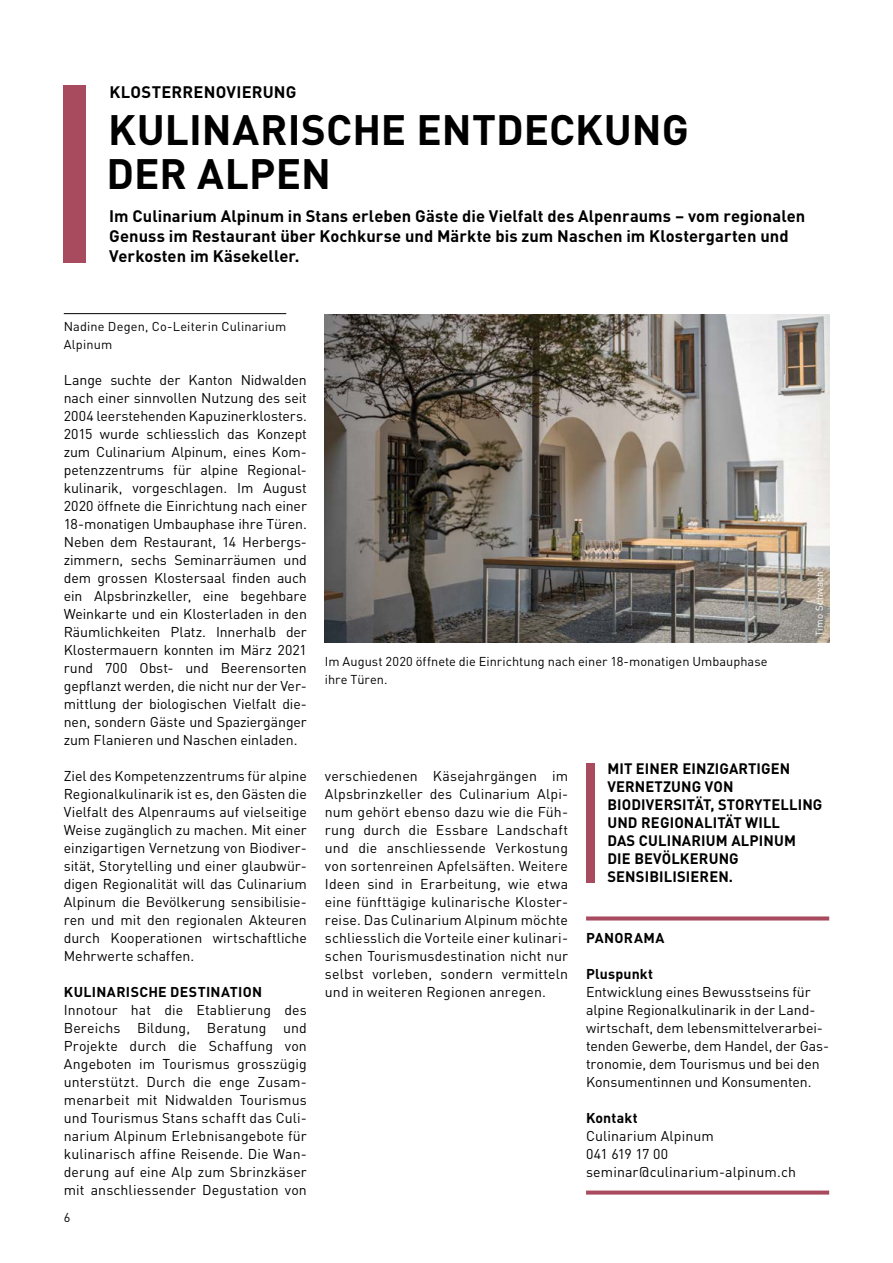
<style>
.page{position:relative;width:893px;height:1263px;background:#fff}
.page>*{position:absolute;margin:0;border:0;box-sizing:border-box;transform-origin:0 0}
.t1{font:700 42px/43.5px "DINOT";letter-spacing:.005em;color:#000}
.t2{font:700 16.5px/20.2px "DINOT";letter-spacing:.005em;color:#000}
.t3{font:700 15px/18px "DINOT";letter-spacing:.01em;color:#000}
.t4{font:14.1px/18px "DINOT";color:#000;text-align:justify}
.t5{font:700 14.1px "DINOT";letter-spacing:.02em;color:#000}
.t6{font:12.75px/18px "DINOT";letter-spacing:.005em;color:#000}
.t7{font:9.75px "DINOT";letter-spacing:.025em;color:#fff}
</style>
<div class="page">
<hr style="left:64px;top:313px;width:222px;height:1px;background:#000">
<svg style="left:586px;top:916px;width:243px;height:4px"></svg>
<svg style="left:586px;top:1190px;width:243px;height:4px"></svg>
<div style="left:64px;top:85px;width:22px;height:177px;background:#a84b5e"></div>
<img style="left:325px;top:315px;width:504px;height:328px">
<div style="left:586px;top:763px;width:9px;height:119px;background:#a84b5e"></div>
<p class="t2" style="left:109px;top:80px;width:189px">KLOSTERRENOVIERUNG</p>
<h1 class="t1" style="left:106px;top:105px;width:584px">KULINARISCHE ENTDECKUNG<br>DER ALPEN</h1>
<p class="t2" style="left:109px;top:204px;width:697px">Im Culinarium Alpinum in Stans erleben Gäste die Vielfalt des Alpenraums – vom regionalen<br>Genuss im Restaurant über Kochkurse und Märkte bis zum Naschen im Klostergarten und<br>Verkosten im Käsekeller.</p>
<p class="t6" style="left:64px;top:316px;width:224px">Nadine Degen, Co-Leiterin Culinarium<br>Alpinum</p>
<p class="t4" style="left:64px;top:369px;width:245px">Lange suchte der Kanton Nidwalden nach einer sinnvollen Nutzung des seit 2004 leerstehenden Kapuzinerklosters.<br>2015 wurde schliesslich das Konzept zum Culinarium Alpinum, eines Kom&shy;petenzzentrums für alpine Regional&shy;kulinarik, vorgeschlagen. Im August 2020 öffnete die Einrichtung nach einer 18-monatigen Umbauphase ihre Türen.<br>Neben dem Restaurant, 14 Herbergs&shy;zimmern, sechs Seminarräumen und dem grossen Klostersaal finden auch ein Alpsbrinzkeller, eine begehbare Weinkarte und ein Klosterladen in den Räumlichkeiten Platz. Innerhalb der Klostermauern konnten im März 2021 rund 700 Obst- und Beerensorten gepflanzt werden, die nicht nur der Ver&shy;mittlung der biologischen Vielfalt die&shy;nen, sondern Gäste und Spaziergänger zum Flanieren und Naschen einladen.</p>
<p class="t4" style="left:64px;top:766px;width:245px">Ziel des Kompetenzzentrums für alpine Regionalkulinarik ist es, den Gästen die Vielfalt des Alpenraums auf vielseitige Weise zugänglich zu machen. Mit einer einzigartigen Vernetzung von Biodiver&shy;sität, Storytelling und einer glaubwür&shy;digen Regionalität will das Culinarium Alpinum die Bevölkerung sensibilisie&shy;ren und mit den regionalen Akteuren durch Kooperationen wirtschaftliche Mehrwerte schaffen.</p>
<p class="t5" style="left:64px;top:981px;width:200px">KULINARISCHE DESTINATION</p>
<p class="t4" style="left:64px;top:1000px;width:245px">Innotour hat die Etablierung des Bereichs Bildung, Beratung und Projekte durch die Schaffung von Angeboten im Tourismus grosszügig unterstützt. Durch die enge Zusam&shy;menarbeit mit Nidwalden Tourismus und Tourismus Stans schafft das Culi&shy;narium Alpinum Erlebnisangebote für kulinarisch affine Reisende. Die Wan&shy;derung auf eine Alp zum Sbrinzkäser mit anschliessender Degustation von</p>
<p class="t6" style="left:64px;top:1207px;width:8px">6</p>
<p class="t6" style="left:325px;top:651px;width:444px">Im August 2020 öffnete die Einrichtung nach einer 18-monatigen Umbauphase ihre Türen.</p>
<p class="t7" style="left:812px;top:636px;width:66px;rotate:-90deg">Timo Schwach</p>
<p class="t4" style="left:325px;top:766px;width:245px">verschiedenen Käsejahrgängen im Alpsbrinzkeller des Culinarium Alpi&shy;num gehört ebenso dazu wie die Füh&shy;rung durch die Essbare Landschaft und die anschliessende Verkostung von sortenreinen Apfelsäften. Weitere Ideen sind in Erarbeitung, wie etwa eine fünfttägige kulinarische Kloster&shy;reise. Das Culinarium Alpinum möchte schliesslich die Vorteile einer kulinari&shy;schen Tourismusdestination nicht nur selbst vorleben, sondern vermitteln und in weiteren Regionen anregen.</p>
<p class="t3" style="left:607px;top:758px;width:217px">MIT EINER EINZIGARTIGEN<br>VERNETZUNG VON<br>BIODIVERSITÄT, STORYTELLING<br>UND REGIONALITÄT WILL<br>DAS CULINARIUM ALPINUM<br>DIE BEVÖLKERUNG<br>SENSIBILISIEREN.</p>
<p class="t5" style="left:586px;top:927px;width:80px">PANORAMA</p>
<p class="t5" style="left:586px;top:963px;width:69px">Pluspunkt</p>
<p class="t4" style="left:586px;top:981px;width:245px;text-align:left">Entwicklung eines Bewusstseins für alpine Regionalkulinarik in der Land&shy;wirtschaft, dem lebensmittelverarbei&shy;tenden Gewerbe, dem Handel, der Gas&shy;tronomie, dem Tourismus und bei den Konsumentinnen und Konsumenten.</p>
<p class="t5" style="left:586px;top:1107px;width:53px">Kontakt</p>
<p class="t4" style="left:586px;top:1125px;width:211px;text-align:left">Culinarium Alpinum<br>041 619 17 00 seminar@culinarium-alpinum.ch</p>
</div>
